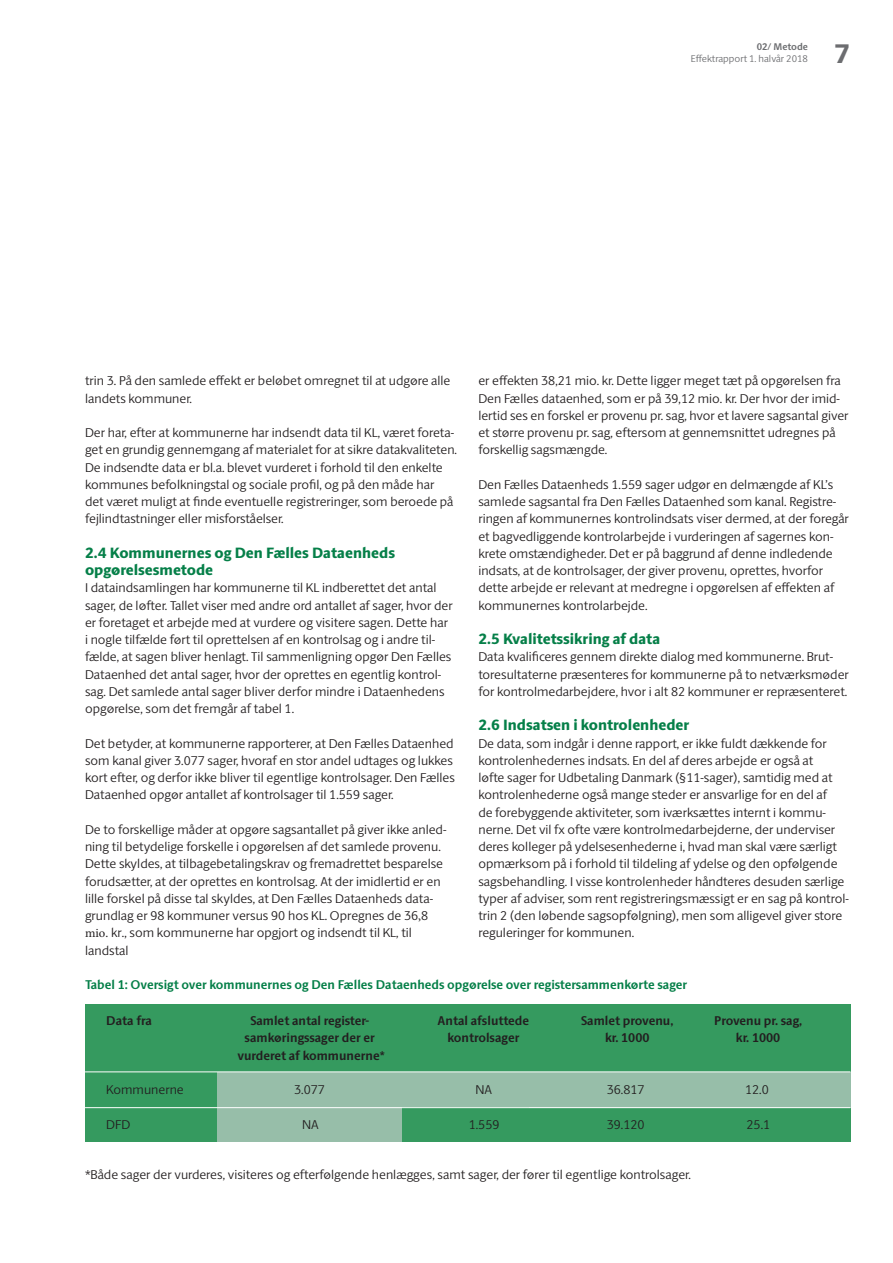
<style>
.page{position:relative;width:893px;height:1263px;background:#fff}
.page>*{position:absolute;margin:0;border:0;box-sizing:border-box;transform-origin:0 0}
.t1{font:800 27px "ID Sans";color:#6c6d70}
.Brødtekst_-_Sans{font:800 15px "ID Sans";color:#057f48}
.Brødtekst_-_Sans-2{font:300 12.75px/17.2px "ID Sans";color:#231f20}
.Brødtekst_-_Sans-3{font:700 12.75px "ID Sans";color:#231f20}
.Brødtekst_-_Sans-4{font:700 12.75px "ID Sans";color:#057f48}
.t2{font:300 9.75px "ID Sans";color:#6c6d70}
.t3{font:700 9.75px "ID Sans";color:#6c6d70}
.s1{font-family:"Minion Pro";font-weight:400}
</style>
<div class="page">
<div style="left:402px;top:1072px;width:127px;height:35px;background:#97bea9"></div>
<div style="left:216px;top:1107px;width:186px;height:35px;background:#97bea9"></div>
<div style="left:402px;top:1107px;width:448px;height:35px;background:#359a5f"></div>
<div style="left:529px;top:1072px;width:321px;height:35px;background:#97bea9"></div>
<div style="left:216px;top:1072px;width:186px;height:35px;background:#97bea9"></div>
<div style="left:85px;top:1069px;width:131px;height:73px;background:#359a5f"></div>
<div style="left:85px;top:1005px;width:765px;height:67px;background:#359a5f"></div>
<hr style="left:85px;top:1071px;width:765px;height:1px;background:#fff">
<hr style="left:85px;top:1107px;width:765px;height:1px;background:#fff">
<p class="t3" style="left:757px;top:41px;width:53px">02/ Metode</p>
<p class="t2" style="left:691px;top:53px;width:119px">Effektrapport 1. halvår 2018</p>
<h1 class="t1" style="left:835px;top:37px;width:17px">7</h1>
<p class="Brødtekst_-_Sans-2" style="left:85px;top:372px;width:367px">trin 3. På den samlede effekt er beløbet omregnet til at udgøre alle landets kommuner.</p>
<p class="Brødtekst_-_Sans-2" style="left:85px;top:424px;width:374px">Der har, efter at kommunerne har indsendt data til KL, været foreta&shy;get en grundig gennemgang af materialet for at sikre datakvaliteten.<br>De indsendte data er bl.a. blevet vurderet i forhold til den enkelte kommunes befolkningstal og sociale profil, og på den måde har<br>det været muligt at finde eventuelle registreringer, som beroede på fejlindtastninger eller misforståelser.</p>
<p class="Brødtekst_-_Sans" style="left:85px;top:543px;width:312px">2.4 Kommunernes og Den Fælles Dataenheds</p>
<p class="Brødtekst_-_Sans" style="left:85px;top:561px;width:130px">opgørelsesmetode</p>
<p class="Brødtekst_-_Sans-2" style="left:85px;top:579px;width:369px">I dataindsamlingen har kommunerne til KL indberettet det antal sager, de løfter. Tallet viser med andre ord antallet af sager, hvor der er foretaget et arbejde med at vurdere og visitere sagen. Dette har i nogle tilfælde ført til oprettelsen af en kontrolsag og i andre til&shy;fælde, at sagen bliver henlagt. Til sammenligning opgør Den Fælles Dataenhed det antal sager, hvor der oprettes en egentlig kontrol&shy;sag. Det samlede antal sager bliver derfor mindre i Dataenhedens opgørelse, som det fremgår af tabel 1.</p>
<p class="Brødtekst_-_Sans-2" style="left:85px;top:734px;width:371px">Det betyder, at kommunerne rapporterer, at Den Fælles Dataenhed som kanal giver 3.077 sager, hvoraf en stor andel udtages og lukkes kort efter, og derfor ikke bliver til egentlige kontrolsager. Den Fælles Dataenhed opgør antallet af kontrolsager til 1.559 sager.</p>
<p class="Brødtekst_-_Sans-2" style="left:85px;top:821px;width:363px">De to forskellige måder at opgøre sagsantallet på giver ikke anled&shy;ning til betydelige forskelle i opgørelsen af det samlede provenu.<br>Dette skyldes, at tilbagebetalingskrav og fremadrettet besparelse forudsætter, at der oprettes en kontrolsag. At der imidlertid er en lille forskel på disse tal skyldes, at Den Fælles Dataenheds data&shy;grundlag er 98 kommuner versus 90 hos KL. Opregnes de 36<span class="s1">,</span>8 <span class="s1">mio.</span> kr., som kommunerne har opgjort og indsendt til KL, til landstal</p>
<p class="Brødtekst_-_Sans-2" style="left:478px;top:372px;width:372px">er effekten 38,21 mio. kr. Dette ligger meget tæt på opgørelsen fra Den Fælles dataenhed, som er på 39,12 mio. kr. Der hvor der imid&shy;lertid ses en forskel er provenu pr. sag, hvor et lavere sagsantal giver et større provenu pr. sag, eftersom at gennemsnittet udregnes på forskellig sagsmængde.</p>
<p class="Brødtekst_-_Sans-2" style="left:478px;top:476px;width:372px">Den Fælles Dataenheds 1.559 sager udgør en delmængde af KL’s samlede sagsantal fra Den Fælles Dataenhed som kanal. Registre&shy;ringen af kommunernes kontrolindsats viser dermed, at der foregår et bagvedliggende kontrolarbejde i vurderingen af sagernes kon&shy;krete omstændigheder. Det er på baggrund af denne indledende indsats, at de kontrolsager, der giver provenu, oprettes, hvorfor dette arbejde er relevant at medregne i opgørelsen af effekten af kommunernes kontrolarbejde.</p>
<p class="Brødtekst_-_Sans" style="left:478px;top:630px;width:183px">2.5 Kvalitetssikring af data</p>
<p class="Brødtekst_-_Sans-2" style="left:478px;top:648px;width:372px">Data kvalificeres gennem direkte dialog med kommunerne. Brut&shy;toresultaterne præsenteres for kommunerne på to netværksmøder for kontrolmedarbejdere, hvor i alt 82 kommuner er repræsenteret.</p>
<p class="Brødtekst_-_Sans" style="left:478px;top:716px;width:212px">2.6 Indsatsen i kontrolenheder</p>
<p class="Brødtekst_-_Sans-2" style="left:478px;top:734px;width:372px">De data, som indgår i denne rapport, er ikke fuldt dækkende for kontrolenhedernes indsats. En del af deres arbejde er også at<br>løfte sager for Udbetaling Danmark (§11-sager), samtidig med at kontrolenhederne også mange steder er ansvarlige for en del af<br>de forebyggende aktiviteter, som iværksættes internt i kommu&shy;nerne. Det vil fx ofte være kontrolmedarbejderne, der underviser deres kolleger på ydelsesenhederne i, hvad man skal være særligt opmærksom på i forhold til tildeling af ydelse og den opfølgende sagsbehandling. I visse kontrolenheder håndteres desuden særlige typer af adviser, som rent registreringsmæssigt er en sag på kontrol&shy;trin 2 (den løbende sagsopfølgning), men som alligevel giver store reguleringer for kommunen.</p>
<p class="Brødtekst_-_Sans-4" style="left:85px;top:977px;width:604px">Tabel 1: Oversigt over kommunernes og Den Fælles Dataenheds opgørelse over registersammenkørte sager</p>
<p class="Brødtekst_-_Sans-3" style="left:250px;top:1013px;width:120px">Samlet antal register-</p>
<p class="Brødtekst_-_Sans-3" style="left:245px;top:1030px;width:132px">samkøringssager der er</p>
<p class="Brødtekst_-_Sans-3" style="left:237px;top:1047px;width:149px">vurderet af kommunerne*</p>
<p class="Brødtekst_-_Sans-3" style="left:106px;top:1013px;width:47px">Data fra</p>
<p class="Brødtekst_-_Sans-3" style="left:438px;top:1013px;width:93px">Antal afsluttede</p>
<p class="Brødtekst_-_Sans-3" style="left:447px;top:1030px;width:74px">kontrolsager</p>
<p class="Brødtekst_-_Sans-3" style="left:581px;top:1013px;width:94px">Samlet provenu,</p>
<p class="Brødtekst_-_Sans-3" style="left:605px;top:1030px;width:46px">kr. 1000</p>
<p class="Brødtekst_-_Sans-3" style="left:714px;top:1013px;width:90px">Provenu pr. sag,</p>
<p class="Brødtekst_-_Sans-3" style="left:736px;top:1030px;width:46px">kr. 1000</p>
<p class="Brødtekst_-_Sans-2" style="left:106px;top:1081px;width:79px">Kommunerne</p>
<p class="Brødtekst_-_Sans-2" style="left:106px;top:1115px;width:26px">DFD</p>
<p class="Brødtekst_-_Sans-2" style="left:294px;top:1081px;width:32px">3.077</p>
<p class="Brødtekst_-_Sans-2" style="left:475px;top:1081px;width:18px">NA</p>
<p class="Brødtekst_-_Sans-2" style="left:607px;top:1081px;width:39px">36.817</p>
<p class="Brødtekst_-_Sans-2" style="left:745px;top:1081px;width:25px">12.0</p>
<p class="Brødtekst_-_Sans-2" style="left:302px;top:1115px;width:18px">NA</p>
<p class="Brødtekst_-_Sans-2" style="left:469px;top:1115px;width:32px">1.559</p>
<p class="Brødtekst_-_Sans-2" style="left:607px;top:1115px;width:39px">39.120</p>
<p class="Brødtekst_-_Sans-2" style="left:746px;top:1115px;width:25px">25.1</p>
<p class="Brødtekst_-_Sans-2" style="left:85px;top:1166px;width:607px">*Både sager der vurderes, visiteres og efterfølgende henlægges, samt sager, der fører til egentlige kontrolsager.</p>
</div>
